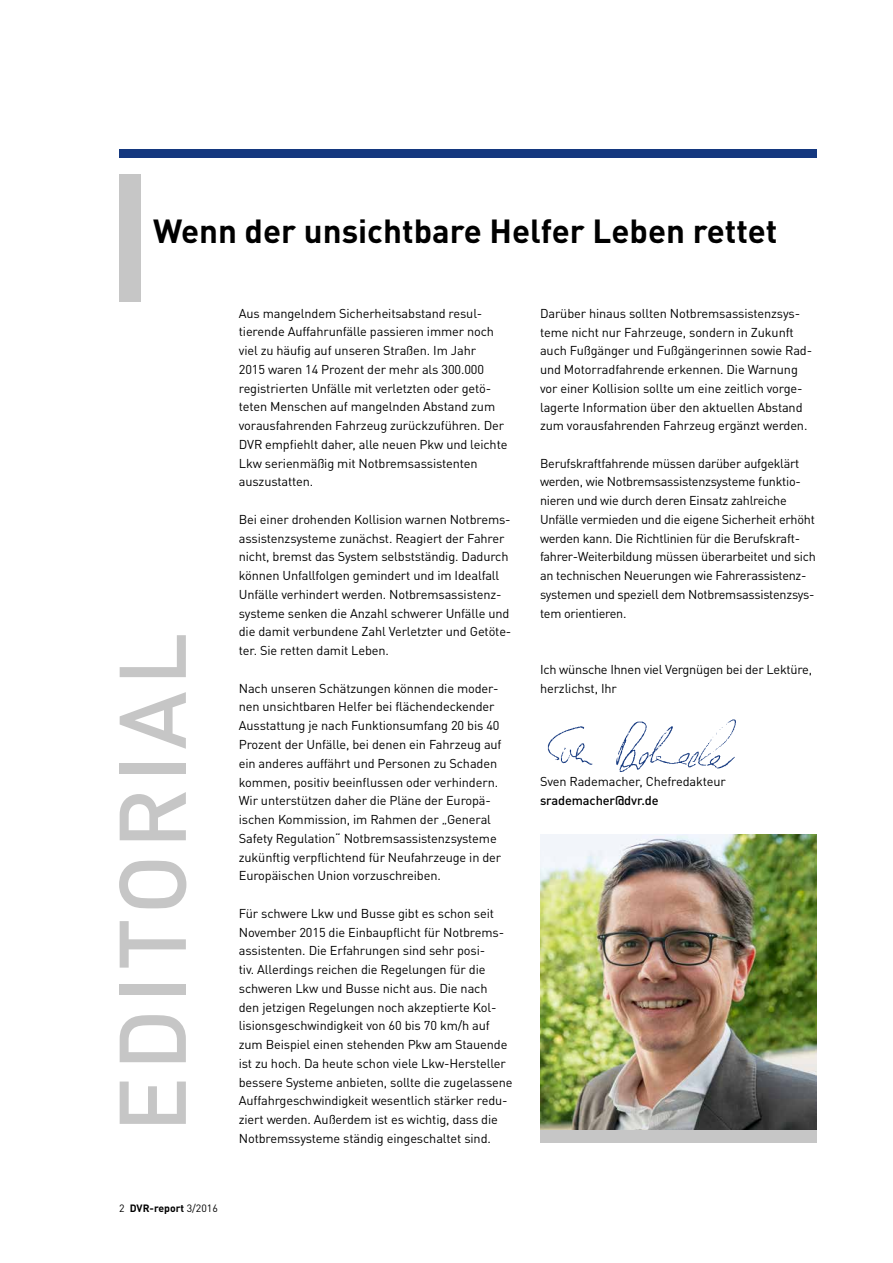
<style>
.page{position:relative;width:893px;height:1263px;background:#fff}
.page>*{position:absolute;margin:0;border:0;box-sizing:border-box;transform-origin:0 0}
.t1{font:500 93px "DINOT";letter-spacing:.06em;color:#c6c6c6}
.t2{font:700 33px "DINOT";color:#000}
.t3{font:12.75px/18.8px "DINOT";letter-spacing:-.01em;color:#000}
.t4{font:500 12.75px "DINOT";letter-spacing:-.01em;color:#000}
.t5{font:700 10.5px "DINOT";color:#000}
.s1{font-weight:400}
</style>
<div class="page">
<div style="left:119px;top:149px;width:697px;height:8px;background:#14387f"></div>
<div style="left:119px;top:174px;width:21px;height:128px;background:#c6c6c6"></div>
<img style="left:547px;top:719px;width:189px;height:53px">
<img style="left:540px;top:835px;width:276px;height:295px">
<div style="left:540px;top:1130px;width:276px;height:13px;background:#c6c6c6"></div>
<h2 class="t2" style="left:153px;top:209px;width:626px">Wenn der unsichtbare Helfer Leben rettet</h2>
<h1 class="t1" style="left:93px;top:1132px;width:502px;rotate:-90deg">EDITORIAL</h1>
<p class="t3" style="left:239px;top:303px;width:270px">Aus mangelndem Sicherheitsabstand resul&shy;tierende Auffahrunfälle passieren immer noch viel zu häufig auf unseren Straßen. Im Jahr<br>2015 waren 14 Prozent der mehr als 300.000 registrierten Unfälle mit verletzten oder getö&shy;teten Menschen auf mangelnden Abstand zum vorausfahrenden Fahrzeug zurückzuführen. Der DVR empfiehlt daher, alle neuen Pkw und leichte Lkw serienmäßig mit Notbremsassistenten auszustatten.</p>
<p class="t3" style="left:239px;top:510px;width:274px">Bei einer drohenden Kollision warnen Notbrems&shy;assistenzsysteme zunächst. Reagiert der Fahrer nicht, bremst das System selbstständig. Dadurch können Unfallfolgen gemindert und im Idealfall Unfälle verhindert werden. Notbremsassistenz&shy;systeme senken die Anzahl schwerer Unfälle und die damit verbundene Zahl Verletzter und Getöte&shy;ter. Sie retten damit Leben.</p>
<p class="t3" style="left:239px;top:678px;width:264px">Nach unseren Schätzungen können die moder&shy;nen unsichtbaren Helfer bei flächendeckender Ausstattung je nach Funktionsumfang 20 bis 40<br>Prozent der Unfälle, bei denen ein Fahrzeug auf ein anderes auffährt und Personen zu Schaden kommen, positiv beeinflussen oder verhindern.<br>Wir unterstützen daher die Pläne der Europä&shy;ischen Kommission, im Rahmen der „General Safety Regulation“ Notbremsassistenzsysteme zukünftig verpflichtend für Neufahrzeuge in der Europäischen Union vorzuschreiben.</p>
<p class="t3" style="left:239px;top:904px;width:275px">Für schwere Lkw und Busse gibt es schon seit November 2015 die Einbaupflicht für Notbrems&shy;assistenten. Die Erfahrungen sind sehr posi-<br>tiv. Allerdings reichen die Regelungen für die schweren Lkw und Busse nicht aus. Die nach<br>den jetzigen Regelungen noch akzeptierte Kol&shy;lisionsgeschwindigkeit von 60 bis 70 km/h auf zum Beispiel einen stehenden Pkw am Stauende ist zu hoch. Da heute schon viele Lkw-Hersteller bessere Systeme anbieten, sollte die zugelassene Auffahrgeschwindigkeit wesentlich stärker redu&shy;ziert werden. Außerdem ist es wichtig, dass die Notbremssysteme ständig eingeschaltet sind.</p>
<p class="t5" style="left:119px;top:1201px;width:100px"><span class="s1">2</span> DVR-report <span class="s1">3/2016</span></p>
<p class="t3" style="left:540px;top:304px;width:272px">Darüber hinaus sollten Notbremsassistenzsys&shy;teme nicht nur Fahrzeuge, sondern in Zukunft auch Fußgänger und Fußgängerinnen sowie Rad&shy;und Motorradfahrende erkennen. Die Warnung vor einer Kollision sollte um eine zeitlich vorge&shy;lagerte Information über den aktuellen Abstand zum vorausfahrenden Fahrzeug ergänzt werden.</p>
<p class="t3" style="left:540px;top:453px;width:277px">Berufskraftfahrende müssen darüber aufgeklärt werden, wie Notbremsassistenzsysteme funktio&shy;nieren und wie durch deren Einsatz zahlreiche Unfälle vermieden und die eigene Sicherheit erhöht werden kann. Die Richtlinien für die Berufskraft&shy;fahrer-Weiterbildung müssen überarbeitet und sich an technischen Neuerungen wie Fahrerassistenz&shy;systemen und speziell dem Notbremsassistenzsys&shy;tem orientieren.</p>
<p class="t3" style="left:540px;top:660px;width:274px">Ich wünsche Ihnen viel Vergnügen bei der Lektüre, herzlichst, Ihr</p>
<p class="t3" style="left:540px;top:772px;width:187px">Sven Rademacher, Chefredakteur</p>
<p class="t4" style="left:540px;top:792px;width:120px">srademacher@dvr.de</p>
</div>
